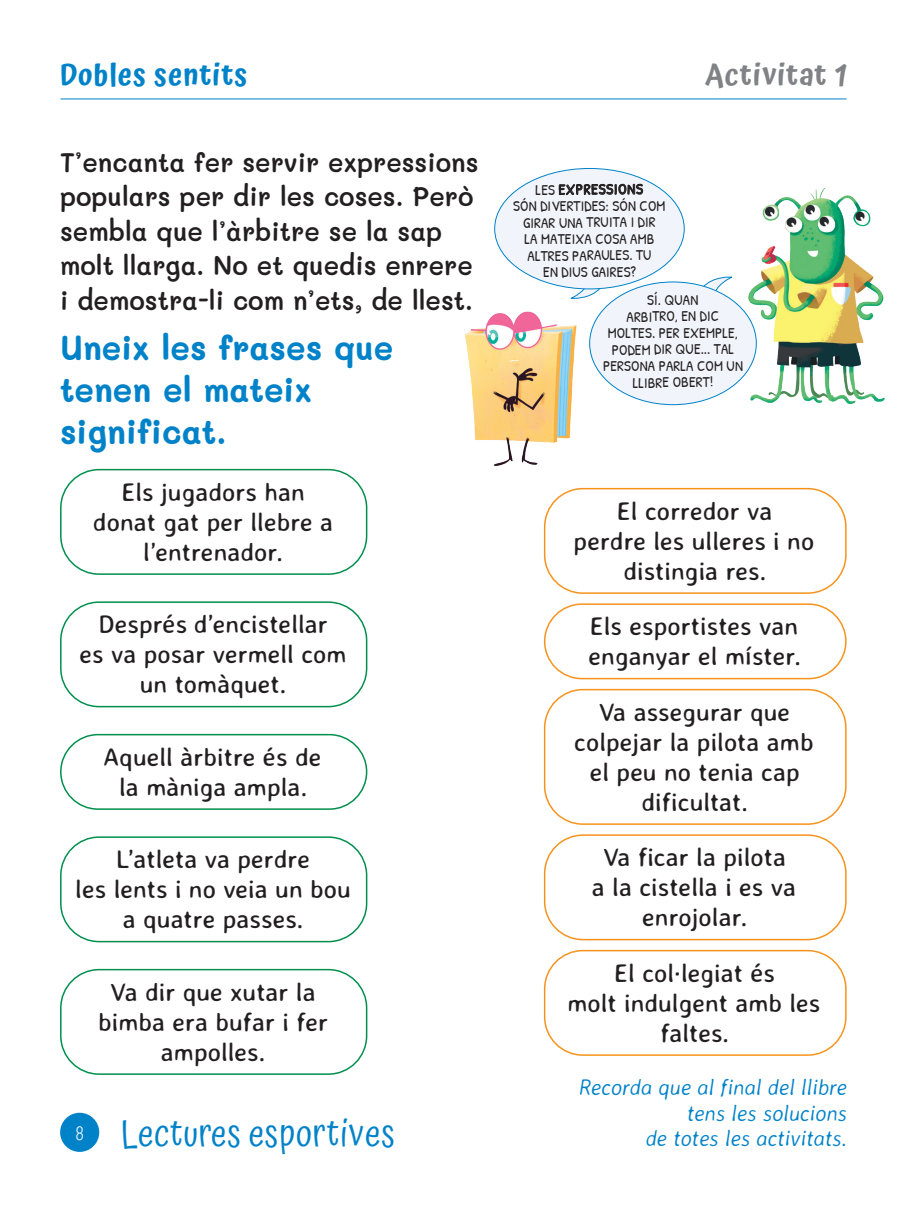
<style>
.page{position:relative;width:912px;height:1211px;background:#fff}
.page>*{position:absolute;margin:0;border:0;box-sizing:border-box;transform-origin:0 0}
.t1{font:37.5px "Atma";letter-spacing:.02em;color:#0082c9;scale:.95 1}
.t2{font:700 34.5px/42px "Mali";color:#0082c9;scale:.95 1}
.t3{font:600 30px "Atma";letter-spacing:.04em;color:#0082c9;scale:.95 1}
.t4{font:600 30px "Atma";letter-spacing:.04em;color:#808285;scale:.95 1}
.t5{font:600 27px/34.5px "Mali";color:#231f20;scale:.95 1}
.t6{font:25.5px/30px "Averia Sans Libre";color:#231f20;text-align:center}
.t7{font:italic 300 22.5px/25.5px "Averia Sans Libre";color:#0082c9;text-align:right;scale:.95 1}
.t8{font:15px/16.5px "Patrick Hand";letter-spacing:.005em;color:#231f20;text-align:center}
</style>
<div class="page">
<div style="left:60px;top:469px;width:307px;height:106px;border:2px solid #008f4d;border-radius:38px"></div>
<div style="left:60px;top:601px;width:307px;height:106px;border:2px solid #008f4d;border-radius:38px"></div>
<div style="left:60px;top:734px;width:307px;height:75px;border:2px solid #008f4d;border-radius:37px"></div>
<div style="left:60px;top:836px;width:307px;height:106px;border:2px solid #008f4d;border-radius:38px"></div>
<div style="left:60px;top:968px;width:307px;height:106px;border:2px solid #008f4d;border-radius:38px"></div>
<div style="left:544px;top:488px;width:302px;height:106px;border:2px solid #f7931d;border-radius:38px"></div>
<div style="left:544px;top:603px;width:302px;height:76px;border:2px solid #f7931d;border-radius:37px"></div>
<div style="left:544px;top:689px;width:302px;height:135px;border:2px solid #f7931d;border-radius:38px"></div>
<div style="left:544px;top:834px;width:302px;height:106px;border:2px solid #f7931d;border-radius:38px"></div>
<div style="left:544px;top:949px;width:302px;height:106px;border:2px solid #f7931d;border-radius:38px"></div>
<img style="left:465px;top:308px;width:139px;height:180px">
<svg style="left:570px;top:288px;width:30px;height:11px"></svg>
<div style="left:494px;top:168px;width:190px;height:121px;background:#f1f5fb;border-radius:50%"></div>
<svg style="left:701px;top:276px;width:31px;height:23px"></svg>
<div style="left:589px;top:282px;width:167px;height:122px;background:#f1f5fb;border-radius:50%"></div>
<img style="left:739px;top:189px;width:146px;height:216px">
<div style="left:60px;top:1112px;width:39px;height:39px;background:#0082c9;border-radius:50%"></div>
<hr style="left:61px;top:99px;width:785px;height:1px;background:#0082c9">
<p class="t3" style="left:60px;top:53px;width:199px">Dobles sentits</p>
<p class="t4" style="left:705px;top:53px;width:151px">Activitat 1</p>
<p class="t5" style="left:60px;top:145px;width:442px">T’encanta fer servir expressions populars per dir les coses. Però sembla que l’àrbitre se la sap molt llarga. No et quedis enrere i demostra-li com n’ets, de llest.</p>
<h2 class="t2" style="left:60px;top:327px;width:352px">Uneix les frases que tenen el mateix significat.</h2>
<p class="t6" style="left:93px;top:476px;width:242px">Els jugadors han donat gat per llebre a l’entrenador.</p>
<p class="t6" style="left:80px;top:609px;width:269px">Després d’encistellar<br>es va posar vermell com un tomàquet.</p>
<p class="t6" style="left:103px;top:741px;width:220px">Aquell àrbitre és de la màniga ampla.</p>
<p class="t6" style="left:75px;top:843px;width:277px">L’atleta va perdre<br>les lents i no veia un bou a quatre passes.</p>
<p class="t6" style="left:98px;top:976px;width:231px">Va dir que xutar la bimba era bufar i fer ampolles.</p>
<h1 class="t1" style="left:76px;top:1109px;width:337px"><sup>8</sup> Lectures esportives</h1>
<p class="t8" style="left:513px;top:181px;width:154px">LES EXPRESSIONS<br>SÓN DIVERTIDES: SÓN COM<br>GIRAR UNA TRUITA I DIR<br>LA MATEIXA COSA AMB<br>ALTRES PARAULES. TU<br>EN DIUS GAIRES?</p>
<p class="t8" style="left:603px;top:291px;width:141px">SÍ. QUAN<br>ARBITRO, EN DIC<br>MOLTES. PER EXEMPLE,<br>PODEM DIR QUE... TAL<br>PERSONA PARLA COM UN<br>LLIBRE OBERT!</p>
<p class="t6" style="left:573px;top:495px;width:242px">El corredor va<br>perdre les ulleres i no distingia res.</p>
<p class="t6" style="left:588px;top:611px;width:214px;text-align:left">Els esportistes van enganyar el míster.</p>
<p class="t6" style="left:574px;top:696px;width:241px">Va assegurar que colpejar la pilota amb el peu no tenia cap dificultat.</p>
<p class="t6" style="left:592px;top:841px;width:206px">Va ficar la pilota<br>a la cistella i es va enrojolar.</p>
<p class="t6" style="left:567px;top:957px;width:255px">El col·legiat és<br>molt indulgent amb les faltes.</p>
<p class="t7" style="left:579px;top:1074px;width:284px">Recorda que al final del llibre tens les solucions<br>de totes les activitats.</p>
</div>
